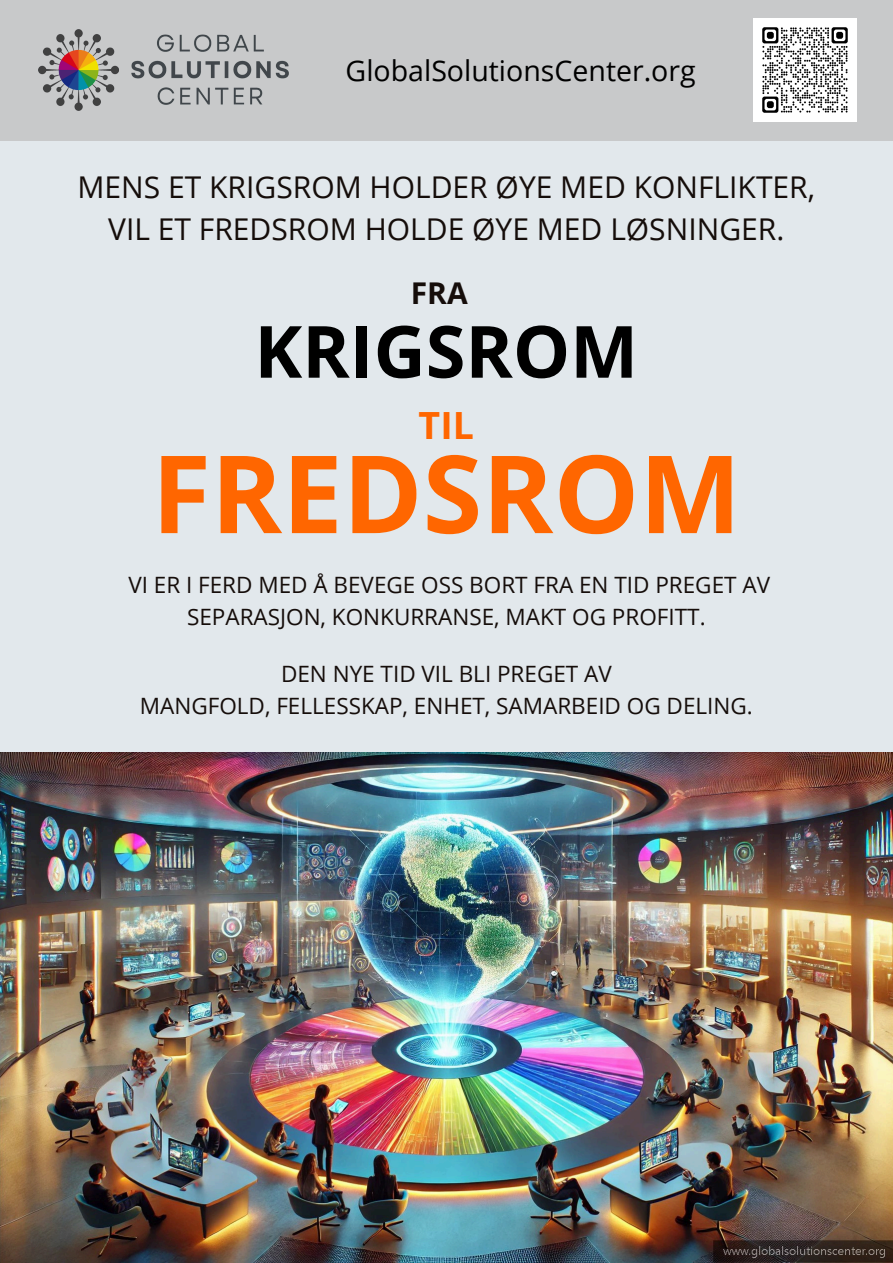
<style>
.page{position:relative;width:893px;height:1263px;background:#e2e8ec}
.page>*{position:absolute;margin:0;border:0;box-sizing:border-box;transform-origin:0 0}
.t1{font:700 108px "Open Sans";color:#f60}
.t2{font:700 72px "Open Sans";color:#000}
.t3{font:700 37.5px "Open Sans";color:#f60}
.t4{font:30px/41.6px "Open Sans";color:#150d0a;text-align:center}
.t5{font:700 30px "Open Sans";color:#150d0a}
.t6{font:28.5px "Open Sans";color:#000}
.t7{font:22.5px/31.5px "Open Sans";color:#150d0a;text-align:center}
</style>
<div class="page">
<div style="left:0;top:0;width:893px;height:141px;background:#c8c9ca"></div>
<img style="left:39px;top:30px;width:249px;height:81px">
<img style="left:0;top:752px;width:893px;height:511px">
<img style="left:753px;top:19px;width:103px;height:103px">
<h4 class="t6" style="left:345px;top:51px;width:352px">GlobalSolutionsCenter.org</h4>
<h5 class="t4" style="left:77px;top:166px;width:739px">MENS ET KRIGSROM HOLDER ØYE MED KONFLIKTER,<br>VIL ET FREDSROM HOLDE ØYE MED LØSNINGER.</h5>
<h3 class="t5" style="left:411px;top:272px;width:58px">FRA</h3>
<h2 class="t2" style="left:254px;top:301px;width:385px">KRIGSROM</h2>
<p class="t3" style="left:419px;top:398px;width:57px">TIL</p>
<h1 class="t1" style="left:152px;top:418px;width:591px">FREDSROM</h1>
<p class="t7" style="left:128px;top:569px;width:643px">VI ER I FERD MED Å BEVEGE OSS BORT FRA EN TID PREGET AV<br>SEPARASJON, KONKURRANSE, MAKT OG PROFITT.</p>
<h6 class="t7" style="left:281px;top:658px;width:332px">DEN NYE TID VIL BLI PREGET AV</h6>
<p class="t7" style="left:140px;top:689px;width:614px">MANGFOLD, FELLESSKAP, ENHET, SAMARBEID OG DELING.</p>
</div>
